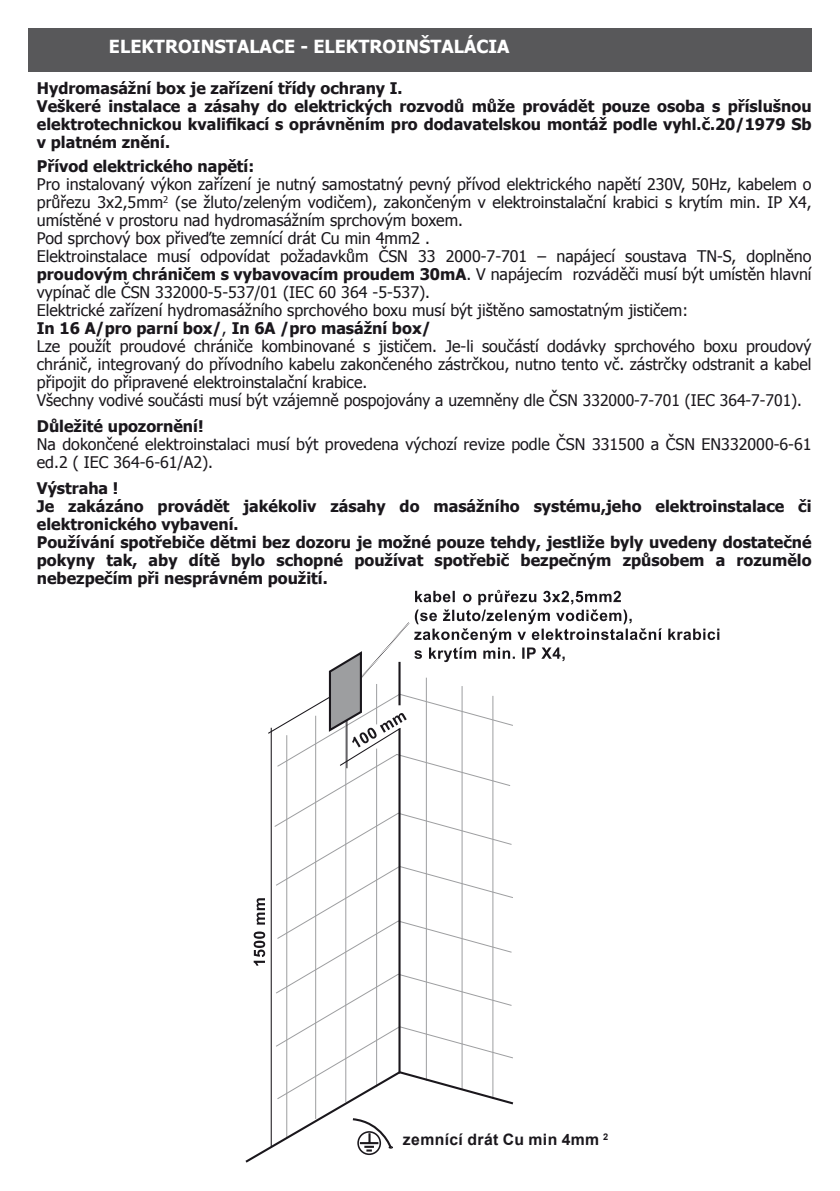
<style>
.page{position:relative;width:840px;height:1191px;background:#fff}
.page>*{position:absolute;margin:0;border:0;box-sizing:border-box;transform-origin:0 0}
.t1{font:700 18px "Tahoma";color:#fff}
.t2{font:16px/18px "Tahoma";color:#1a171c;text-align:justify}
.t3{font:700 16px/18px "Tahoma";color:#1a171c;text-align:justify}
.t4{font:700 15.8px "Arial";letter-spacing:.025em;color:#1a171c}
.s1{font-weight:700}
.s2{font-weight:400}
</style>
<div class="page">
<div style="left:28px;top:28px;width:783px;height:43px;background:#58585a"></div>
<svg style="left:274px;top:767px;width:239px;height:302px"></svg>
<hr style="left:398px;top:728px;width:2px;height:344px;background:#1a171c">
<hr style="left:346px;top:718px;width:1px;height:50px;background:#1a171c">
<hr style="left:270px;top:727px;width:1px;height:419px;background:#1a171c">
<svg style="left:668px;top:628px;width:51px;height:12px"></svg>
<svg style="left:253px;top:931px;width:12px;height:34px"></svg>
<svg style="left:256px;top:898px;width:9px;height:26px"></svg>
<svg style="left:245px;top:1069px;width:269px;height:94px"></svg>
<svg style="left:268px;top:590px;width:393px;height:177px"></svg>
<p class="t1" style="left:37px;top:34px;width:27px">ELE</p>
<p class="t1" style="left:141px;top:34px;width:63px">KTROINSTALACE</p>
<p class="t1" style="left:300px;top:34px;width:109px">- ELE KTROINŠTALÁCIA</p>
<p class="t3" style="left:37px;top:78px;width:367px">Hydromasážní box je zařízení třídy ochrany I.</p>
<p class="t3" style="left:37px;top:96px;width:775px">Veškeré instalace a zásahy do elektrických rozvodů může provádět pouze osoba s příslušnou elektrotechnickou kvalifikací s oprávněním pro dodavatelskou montáž podle vyhl.č.20/1979 Sb v platném znění.</p>
<p class="t3" style="left:37px;top:156px;width:219px">Přívod elektrického napětí:</p>
<p class="t2" style="left:37px;top:175px;width:775px">Pro instalovaný výkon zařízení je nutný samostatný pevný přívod elektrického napětí 230V, 50Hz, kabelem o průřezu 3x2,5mm<sup>2</sup> (se žluto/zeleným vodičem), zakončeným v elektroinstalační krabici s krytím min. IP X4, umístěné v prostoru nad hydromasážním sprchovým boxem.</p>
<p class="t2" style="left:37px;top:229px;width:394px">Pod sprchový box přiveďte zemnící drát Cu min 4mm2 .</p>
<p class="t2" style="left:37px;top:247px;width:775px">Elektroinstalace musí odpovídat požadavkům ČSN 33 2000-7-701 – napájecí soustava TN-S, doplněno <span class="s1">proudovým chráničem s vybavovacím proudem 30mA</span>. V napájecím rozváděči musí být umístěn hlavní vypínač dle ČSN 332000-5-537/01 (IEC 60 364 -5-537).</p>
<p class="t2" style="left:37px;top:301px;width:652px">Elektrické zařízení hydromasážního sprchového boxu musí být jištěno samostatným jističem:</p>
<p class="t3" style="left:37px;top:318px;width:395px">In 16 A/pro parní box/<span class="s2">,</span> In 6A /pro masážní box/</p>
<p class="t2" style="left:37px;top:337px;width:775px">Lze použít proudové chrániče kombinované s jističem. Je-li součástí dodávky sprchového boxu proudový chránič, integrovaný do přívodního kabelu zakončeného zástrčkou, nutno tento vč. zástrčky odstranit a kabel připojit do připravené elektroinstalační krabice.</p>
<p class="t2" style="left:37px;top:391px;width:766px">Všechny vodivé součásti musí být vzájemně pospojovány a uzemněny dle ČSN 332000-7-701 (IEC 364-7-701).</p>
<p class="t3" style="left:37px;top:416px;width:168px">Důležité upozornění!</p>
<p class="t2" style="left:37px;top:435px;width:775px">Na dokončené elektroinstalaci musí být provedena výchozí revize podle ČSN 331500 a ČSN EN332000-6-61 ed.2 ( IEC 364-6-61/A2).</p>
<p class="t3" style="left:37px;top:478px;width:83px">Výstraha !</p>
<p class="t3" style="left:37px;top:496px;width:775px">Je zakázáno provádět jakékoliv zásahy do masážního systému,jeho elektroinstalace či elektronického vybavení.</p>
<p class="t3" style="left:37px;top:532px;width:775px">Používání spotřebiče dětmi bez dozoru je možné pouze tehdy, jestliže byly uvedeny dostatečné pokyny tak, aby dítě bylo schopné používat spotřebič bezpečným způsobem a rozumělo nebezpečím při nesprávném použití.</p>
<p class="t4" style="left:403px;top:1129px;width:206px">zemnící drát Cu min 4mm <sup>2</sup></p>
</div>
